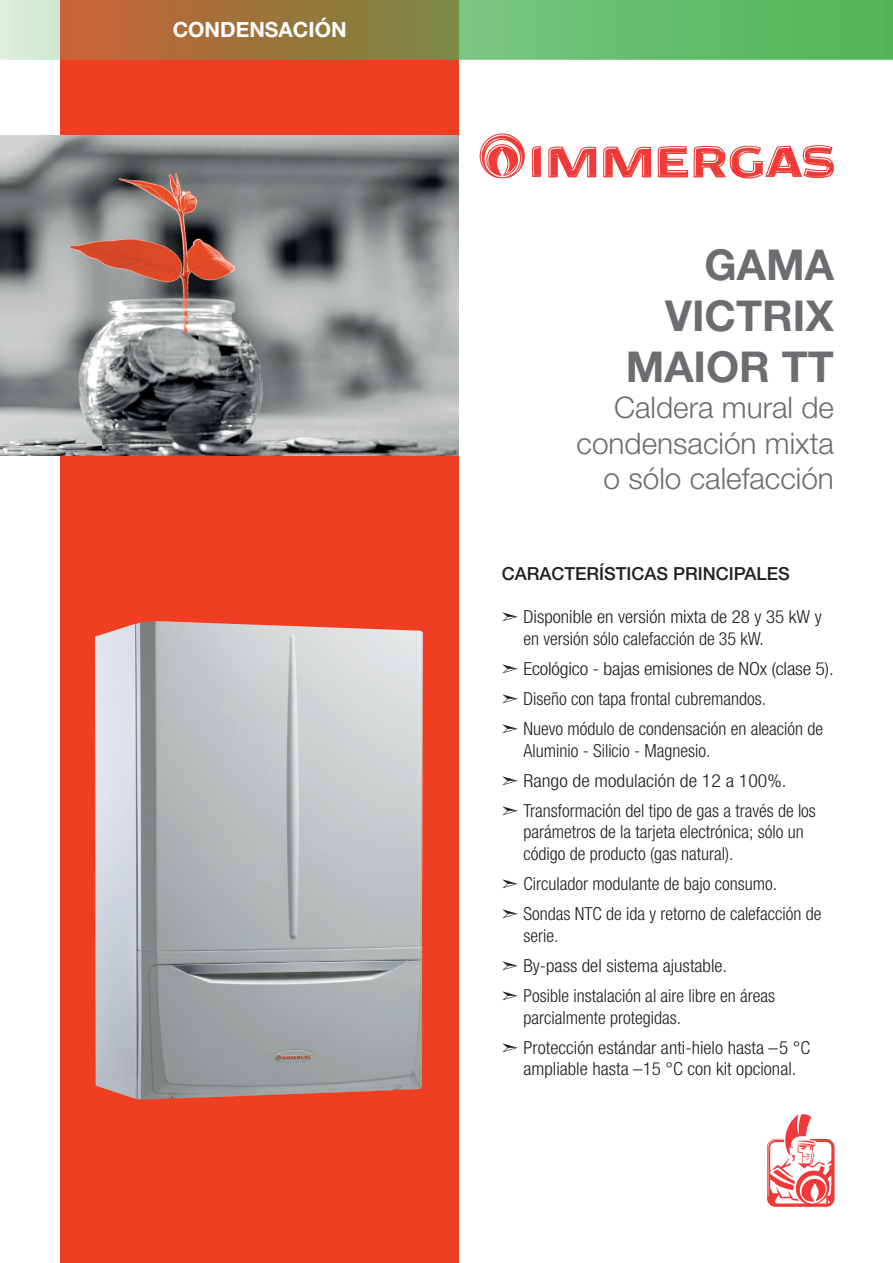
<style>
.page{position:relative;width:893px;height:1263px;background:#fff}
.page>*{position:absolute;margin:0;border:0;box-sizing:border-box;transform-origin:0 0}
.t1{font:700 42.6px "Helvetica Neue LT Std";color:#6c6d70}
.t2{font:300 29.85px/35.8px "Helvetica Neue LT Std";color:#6c6d70;text-align:right}
.t3{font:700 21px "Helvetica Neue LT Std";color:#fff}
.Heading_6{font:300 condensed 18px/21.6px "Helvetica Neue LT Std";color:#231f20}
.Heading_6-2{font:300 condensed 18px/21.6px "Helvetica Neue LT Std";color:#231f20;scale:1.05 1}
.Heading_6-3{font:300 condensed 18px "Helvetica Neue LT Std";color:#231f20;scale:1.1 1}
.t4{font:500 18px "Helvetica Neue LT Std";color:#231f20}
</style>
<div class="page">
<div style="left:60px;top:0;width:399px;height:1263px;background:#ef3e22"></div>
<svg style="left:0;top:0;width:893px;height:60px;background:#71c378"></svg>
<div style="left:60px;top:0;width:399px;height:60px;background:linear-gradient(to right,#c86134,#778842)"></div>
<img style="left:60px;top:0;width:399px;height:54px">
<img style="left:0;top:135px;width:459px;height:321px">
<svg style="left:767px;top:1114px;width:68px;height:93px"></svg>
<svg style="left:532px;top:146px;width:9px;height:31px"></svg>
<svg style="left:548px;top:146px;width:48px;height:31px"></svg>
<svg style="left:603px;top:146px;width:48px;height:31px"></svg>
<svg style="left:658px;top:146px;width:30px;height:31px"></svg>
<svg style="left:694px;top:145px;width:140px;height:34px"></svg>
<svg style="left:480px;top:133px;width:45px;height:46px"></svg>
<img style="left:95px;top:621px;width:328px;height:479px">
<p class="t3" style="left:173px;top:17px;width:175px">CONDENSACIÓN</p>
<p class="t1" style="left:705px;top:238px;width:131px">GAMA</p>
<p class="t1" style="left:665px;top:289px;width:170px">VICTRIX</p>
<p class="t1" style="left:626px;top:340px;width:210px">MAIOR TT</p>
<p class="t2" style="left:577px;top:389px;width:259px">Caldera mural de condensación mixta o sólo calefacción</p>
<p class="t4" style="left:502px;top:563px;width:290px">CARACTERÍSTICAS PRINCIPALES</p>
<p class="Heading_6-2" style="left:523px;top:606px;width:285px;text-indent:-22px">➣ Disponible en versión mixta de 28 y 35 kW y en versión sólo calefacción de 35 kW.</p>
<p class="Heading_6-3" style="left:502px;top:658px;width:303px">➣ Ecológico - bajas emisiones de NOx (clase 5).</p>
<p class="Heading_6" style="left:502px;top:688px;width:266px">➣ Diseño con tapa frontal cubremandos.</p>
<p class="Heading_6" style="left:523px;top:718px;width:301px;text-indent:-22px">➣ Nuevo módulo de condensación en aleación de<br>Aluminio - Silicio - Magnesio.</p>
<p class="Heading_6-3" style="left:502px;top:770px;width:260px">➣ Rango de modulación de 12 a 100%.</p>
<p class="Heading_6" style="left:523px;top:799px;width:294px;text-indent:-22px">➣ Transformación del tipo de gas a través de los parámetros de la tarjeta electrónica; sólo un código de producto (gas natural).</p>
<p class="Heading_6" style="left:502px;top:873px;width:277px">➣ Circulador modulante de bajo consumo.</p>
<p class="Heading_6" style="left:523px;top:903px;width:300px;text-indent:-22px">➣ Sondas NTC de ida y retorno de calefacción de serie.</p>
<p class="Heading_6-2" style="left:502px;top:955px;width:216px">➣ By-pass del sistema ajustable.</p>
<p class="Heading_6" style="left:523px;top:985px;width:253px;text-indent:-22px">➣ Posible instalación al aire libre en áreas parcialmente protegidas.</p>
<p class="Heading_6-2" style="left:502px;top:1036px;width:295px;text-align:center">➣ Protección estándar anti-hielo hasta –5 °C ampliable hasta –15 °C con kit opcional.</p>
</div>
